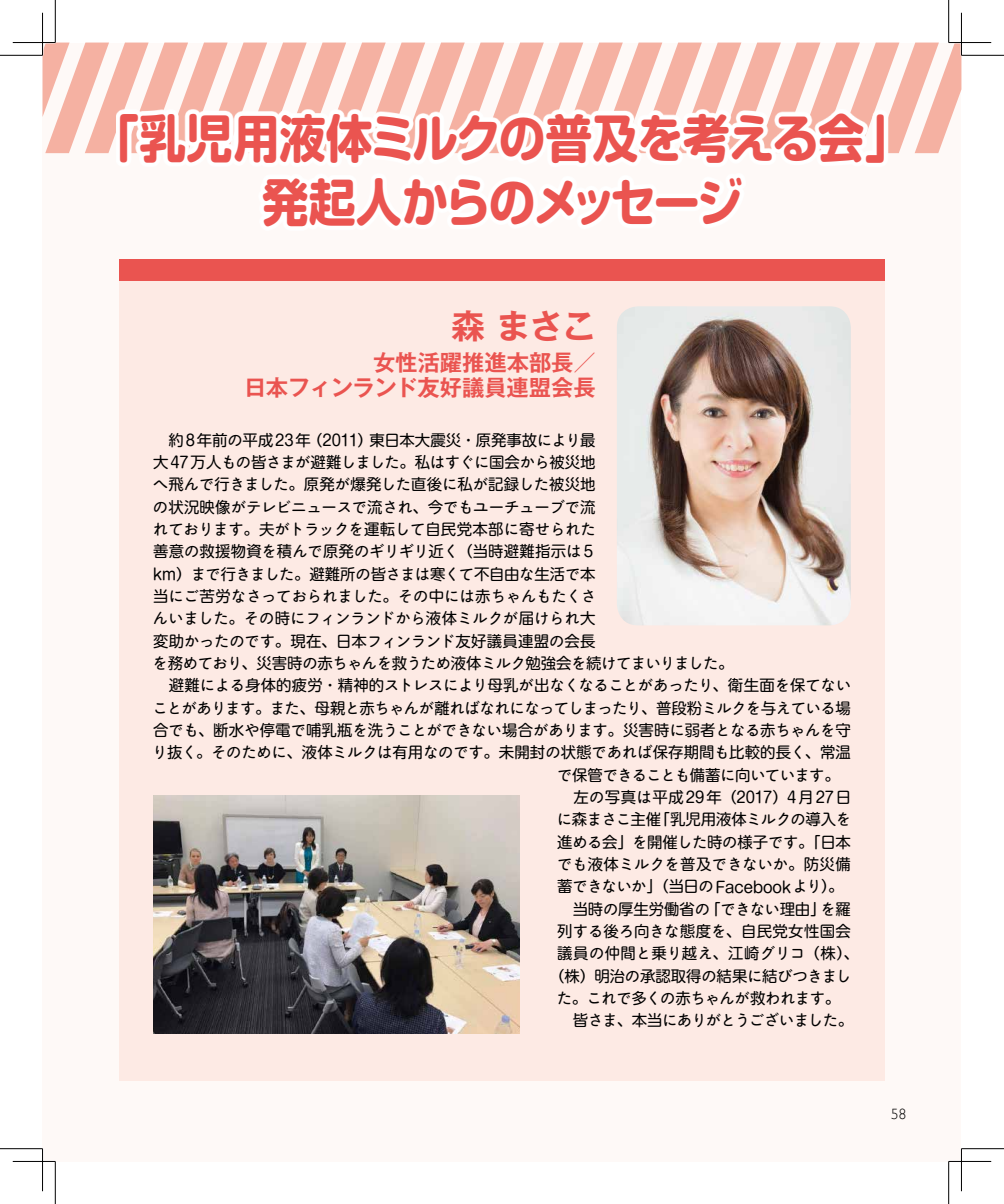
<style>
.page{position:relative;width:1004px;height:1204px;background:#fff}
.page>*{position:absolute;margin:0;border:0;box-sizing:border-box;transform-origin:0 0}
.t1{font:700 51.45px/63.8px "Soft Go Std";letter-spacing:-.035em;color:#ea5450;text-align:center;scale:.91 1}
.t2{font:700 34.05px "Gothic MB101 Pro De";color:#ea5450}
.t3{font:700 22.35px/25.5px "Gothic MB101 Pro De";letter-spacing:-.005em;color:#ea5450;text-align:right}
.t4{font:15.45px/22.4px "Maru Anti Std";letter-spacing:-.035em;color:#000;text-align:justify}
.t5{font:15.45px/22.4px "UD Shin M Go Pr 6";color:#000}
.t6{font:15.45px "Maru Anti Std";letter-spacing:-.015em;color:#000}
.t7{font:15.45px "Maru Anti Std";letter-spacing:-.055em;color:#000}
.t8{font:300 14.85px "Gill Sans";color:#000}
.s1{font-family:"Maru Anti Std"}
.s2{font-family:"UD Shin M Go Pr 6"}
</style>
<div class="page">
<div style="left:43px;top:43px;width:918px;height:1118px;background:#fef9f7"></div>
<svg style="left:43px;top:43px;width:918px;height:110px"></svg>
<div style="left:119px;top:259px;width:765px;height:821px;background:#fdeae4"></div>
<div style="left:119px;top:259px;width:765px;height:22px;background:#ea5450"></div>
<div style="left:116px;top:109px;width:772px;height:121px;background:#fff"></div>
<img style="left:617px;top:306px;width:233px;height:319px">
<img style="left:153px;top:795px;width:366px;height:238px">
<hr style="left:13px;top:1160px;width:42px;height:2px;background:#fff">
<hr style="left:948px;top:1160px;width:43px;height:2px;background:#fff">
<hr style="left:960px;top:13px;width:2px;height:42px;background:#fff">
<hr style="left:960px;top:1148px;width:2px;height:43px;background:#fff">
<hr style="left:0;top:55px;width:43px;height:1px;background:#000">
<hr style="left:961px;top:55px;width:42px;height:1px;background:#000">
<hr style="left:0;top:1148px;width:43px;height:1px;background:#000">
<hr style="left:961px;top:1148px;width:42px;height:1px;background:#000">
<hr style="left:55px;top:0;width:1px;height:43px;background:#000">
<hr style="left:55px;top:1161px;width:1px;height:42px;background:#000">
<hr style="left:948px;top:0;width:1px;height:43px;background:#000">
<hr style="left:948px;top:1161px;width:1px;height:42px;background:#000">
<hr style="left:13px;top:42px;width:42px;height:1px;background:#000">
<hr style="left:948px;top:42px;width:43px;height:1px;background:#000">
<hr style="left:13px;top:1161px;width:42px;height:1px;background:#000">
<hr style="left:948px;top:1161px;width:43px;height:1px;background:#000">
<hr style="left:42px;top:13px;width:1px;height:42px;background:#000">
<hr style="left:42px;top:1148px;width:1px;height:43px;background:#000">
<hr style="left:961px;top:13px;width:1px;height:42px;background:#000">
<hr style="left:961px;top:1148px;width:1px;height:43px;background:#000">
<h1 class="t1" style="left:92px;top:102px;width:901px">「乳児用液体ミルクの普及を考える会」発起人からのメッセージ</h1>
<h2 class="t2" style="left:451px;top:297px;width:146px">森 まさこ</h2>
<h3 class="t3" style="left:244px;top:347px;width:353px">女性活躍推進本部長／<br>日本フィンランド友好議員連盟会長</h3>
<p class="t5" style="left:153px;top:427px;width:444px">　約<span class="s1">8</span>年前<span class="s1">の</span>平成<span class="s1">23</span>年<span class="s1">（2011）</span>東日本大震災<span class="s1">・</span>原発事故<span class="s1">により</span>最</p>
<p class="t4" style="left:153px;top:449px;width:444px"><span class="s2">大</span>47<span class="s2">万人</span>もの<span class="s2">皆</span>さまが<span class="s2">避難</span>しました。<span class="s2">私</span>はすぐに<span class="s2">国会</span>から<span class="s2">被災地</span>へ<span class="s2">飛</span>んで<span class="s2">行</span>きました。<span class="s2">原発</span>が<span class="s2">爆発</span>した<span class="s2">直後</span>に<span class="s2">私</span>が<span class="s2">記録</span>した<span class="s2">被災地</span>の<span class="s2">状況映像</span>がテレビニュースで<span class="s2">流</span>され、<span class="s2">今</span>でもユーチューブで<span class="s2">流</span>れております。<span class="s2">夫</span>がトラックを<span class="s2">運転</span>して<span class="s2">自民党本部</span>に<span class="s2">寄</span>せられた</p>
<p class="t5" style="left:153px;top:539px;width:445px">善意<span class="s1">の</span>救援物資<span class="s1">を</span>積<span class="s1">んで</span>原発<span class="s1">のギリギリ</span>近<span class="s1">く（</span>当時避難指示<span class="s1">は５</span></p>
<p class="t7" style="left:153px;top:562px;width:444px">km）まで<span class="s2">行</span>きました。<span class="s2">避難所</span>の<span class="s2">皆</span>さまは<span class="s2">寒</span>くて<span class="s2">不自由</span>な<span class="s2">生活</span>で<span class="s2">本</span></p>
<p class="t6" style="left:153px;top:584px;width:444px"><span class="s2">当</span>にご<span class="s2">苦労</span>なさっておられました。その<span class="s2">中</span>には<span class="s2">赤</span>ちゃんもたくさ</p>
<p class="t6" style="left:153px;top:607px;width:444px">んいました。その<span class="s2">時</span>にフィンランドから<span class="s2">液体</span>ミルクが<span class="s2">届</span>けられ<span class="s2">大</span></p>
<p class="t4" style="left:153px;top:628px;width:444px"><span class="s2">変助</span>かったのです。<span class="s2">現在</span>、<span class="s2">日本</span>フィンランド<span class="s2">友好議員連盟</span>の<span class="s2">会長</span></p>
<p class="t4" style="left:153px;top:650px;width:582px">を<span class="s2">務</span>めており、<span class="s2">災害時</span>の<span class="s2">赤</span>ちゃんを<span class="s2">救</span>うため<span class="s2">液体</span>ミルク<span class="s2">勉強会</span>を<span class="s2">続</span>けてまいりました。</p>
<p class="t4" style="left:153px;top:672px;width:699px"><span class="s2">　避難</span>による<span class="s2">身体的疲労</span>・<span class="s2">精神的</span>ストレスにより<span class="s2">母乳</span>が<span class="s2">出</span>なくなることがあったり、<span class="s2">衛生面</span>を<span class="s2">保</span>てない</p>
<p class="t4" style="left:152px;top:695px;width:700px">ことがあります。また、<span class="s2">母親</span>と<span class="s2">赤</span>ちゃんが<span class="s2">離</span>ればなれになってしまったり、<span class="s2">普段粉</span>ミルクを<span class="s2">与</span>えている<span class="s2">場</span></p>
<p class="t4" style="left:153px;top:717px;width:699px"><span class="s2">合</span>でも、<span class="s2">断水</span>や<span class="s2">停電</span>で<span class="s2">哺乳瓶</span>を<span class="s2">洗</span>うことができない<span class="s2">場合</span>があります。<span class="s2">災害時</span>に<span class="s2">弱者</span>となる<span class="s2">赤</span>ちゃんを<span class="s2">守</span></p>
<p class="t4" style="left:152px;top:739px;width:700px">り<span class="s2">抜</span>く。そのために、<span class="s2">液体</span>ミルクは<span class="s2">有用</span>なのです。<span class="s2">未開封</span>の<span class="s2">状態</span>であれば<span class="s2">保存期間</span>も<span class="s2">比較的長</span>く、<span class="s2">常温</span></p>
<p class="t7" style="left:557px;top:763px;width:284px">で<span class="s2">保管</span>できることも<span class="s2">備蓄</span>に<span class="s2">向</span>いています。</p>
<p class="t4" style="left:557px;top:784px;width:295px"><span class="s2">　左</span>の<span class="s2">写真</span>は<span class="s2">平成</span>29<span class="s2">年</span>（2017）4<span class="s2">月</span>27<span class="s2">日</span></p>
<p class="t4" style="left:557px;top:806px;width:296px">に<span class="s2">森</span>まさこ<span class="s2">主催</span>「<span class="s2">乳児用液体</span>ミルクの<span class="s2">導入</span>を</p>
<p class="t4" style="left:557px;top:828px;width:295px"><span class="s2">進</span>める<span class="s2">会</span>」を<span class="s2">開催</span>した<span class="s2">時</span>の<span class="s2">様子</span>です。「<span class="s2">日本</span></p>
<p class="t6" style="left:557px;top:852px;width:295px">でも<span class="s2">液体</span>ミルクを<span class="s2">普及</span>できないか。<span class="s2">防災備</span></p>
<p class="t6" style="left:557px;top:874px;width:288px"><span class="s2">蓄</span>できないか」（<span class="s2">当日</span>のFacebookより）。</p>
<p class="t5" style="left:557px;top:896px;width:295px">　当時<span class="s1">の</span>厚生労働省<span class="s1">の「できない</span>理由<span class="s1">」を</span>羅列<span class="s1">する</span>後<span class="s1">ろ</span>向<span class="s1">きな</span>態度<span class="s1">を、</span>自民党女性国会</p>
<p class="t4" style="left:557px;top:940px;width:303px"><span class="s2">議員</span>の<span class="s2">仲間</span>と<span class="s2">乗</span>り<span class="s2">越</span>え、<span class="s2">江崎</span>グリコ（<span class="s2">株</span>）、</p>
<p class="t4" style="left:549px;top:962px;width:304px">（<span class="s2">株</span>）<span class="s2">明治</span>の<span class="s2">承認取得</span>の<span class="s2">結果</span>に<span class="s2">結</span>びつきまし</p>
<p class="t4" style="left:557px;top:985px;width:285px">た。これで<span class="s2">多</span>くの<span class="s2">赤</span>ちゃんが<span class="s2">救</span>われます。</p>
<p class="t7" style="left:557px;top:1008px;width:297px"><span class="s2">　皆</span>さま、<span class="s2">本当</span>にありがとうございました。</p>
<p class="t8" style="left:891px;top:1101px;width:16px">58</p>
</div>
